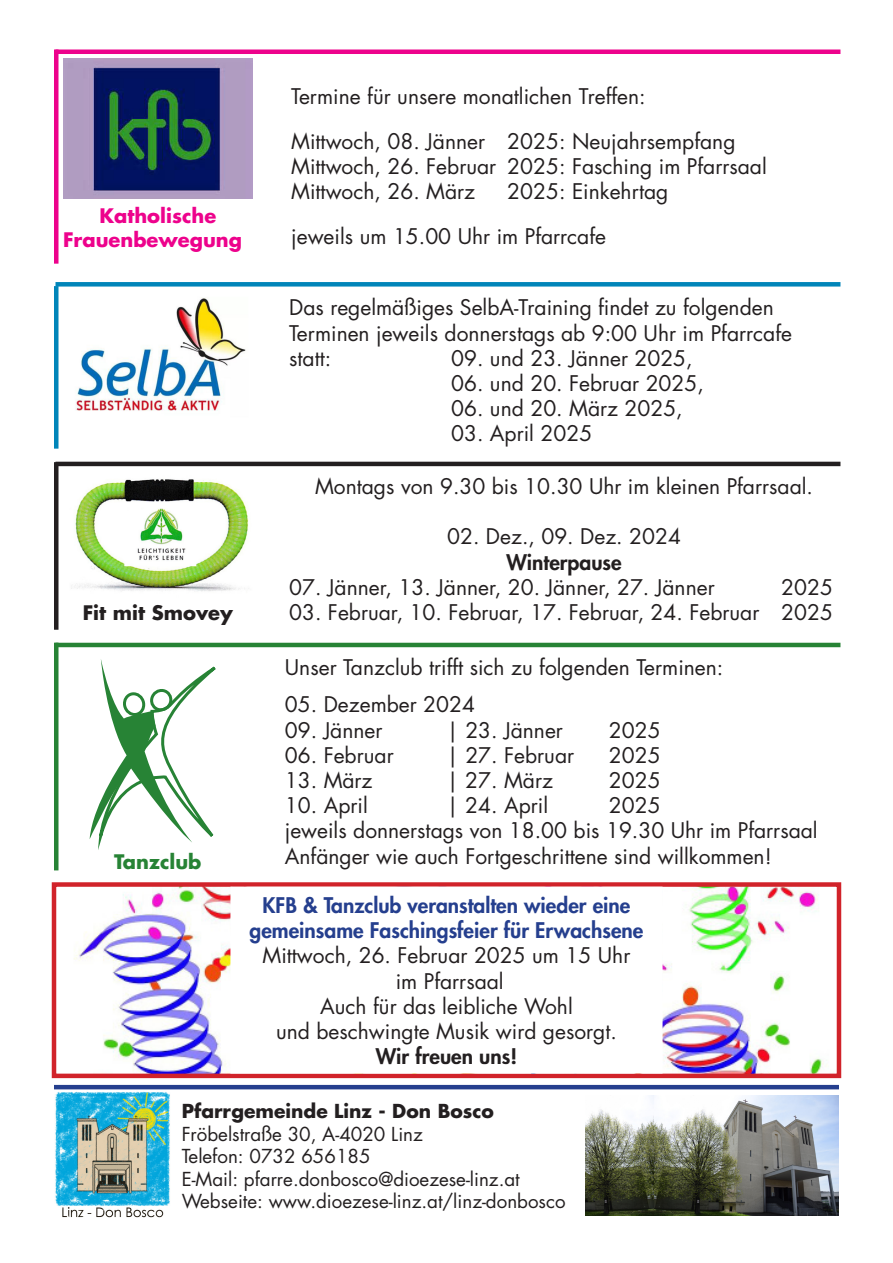
<style>
.page{position:relative;width:893px;height:1263px;background:#fff}
.page>*{position:absolute;margin:0;border:0;box-sizing:border-box;transform-origin:0 0}
.t1{font:21px/25.2px "Futura Std";color:#231f20}
.t2{font:800 21px/25.2px "Futura Std";color:#253f8e;text-align:center}
.t3{font:800 21px "Futura Std";color:#231f20}
.t4{font:700 19.5px/23.4px "Futura Std";color:#ed028c;text-align:center}
.t5{font:700 19.5px "Futura Std";color:#231f20}
.t6{font:700 19.5px "Futura Std";color:#278335}
.t7{font:18.75px/22.5px "Futura Std";color:#231f20}
.t8{font:700 18.75px "Futura Std";color:#231f20}
</style>
<div class="page">
<img style="left:74px;top:887px;width:750px;height:186px">
<div style="left:52px;top:882px;width:789px;height:196px;border:4px solid #d1232a"></div>
<img style="left:654px;top:1095px;width:185px;height:121px">
<img style="left:586px;top:1095px;width:68px;height:121px">
<hr style="left:54px;top:1085px;width:785px;height:4px;background:#253f8e">
<img style="left:63px;top:59px;width:190px;height:140px">
<img style="left:71px;top:479px;width:178px;height:112px">
<img style="left:76px;top:297px;width:170px;height:114px">
<div style="left:56px;top:282px;width:784px;height:5px;background:#0185b9"></div>
<hr style="left:56px;top:50px;width:784px;height:4px;background:#ed028c">
<hr style="left:56px;top:643px;width:784px;height:4px;background:#278335">
<hr style="left:56px;top:462px;width:784px;height:4px;background:#231f20">
<hr style="left:54px;top:50px;width:4px;height:214px;background:#ed028c">
<hr style="left:54px;top:462px;width:4px;height:168px;background:#231f20">
<hr style="left:54px;top:286px;width:4px;height:163px;background:#0185b9">
<hr style="left:54px;top:643px;width:4px;height:227px;background:#278335">
<svg style="left:90px;top:642px;width:166px;height:208px"></svg>
<div style="left:235px;top:891px;width:423px;height:178px;background:#fff"></div>
<img style="left:55px;top:1091px;width:115px;height:127px">
<p class="t4" style="left:63px;top:204px;width:180px">Katholische<br>Frauenbewegung</p>
<p class="t5" style="left:83px;top:600px;width:152px">Fit mit Smovey</p>
<p class="t6" style="left:114px;top:848px;width:89px">Tanzclub</p>
<p class="t1" style="left:291px;top:74px;width:446px;line-height:45px">Termine für unsere monatlichen Treffen:<br>Mittwoch, 08. Jänner 2025: Neujahrsempfang</p>
<p class="t1" style="left:291px;top:154px;width:477px">Mittwoch, 26. Februar 2025: Fasching im Pfarrsaal<br>Mittwoch, 26. März</p>
<p class="t1" style="left:291px;top:169px;width:379px;line-height:45px;text-indent:216px">2025: Einkehrtag jeweils um 15.00 Uhr im Pfarrcafe</p>
<p class="t1" style="left:289px;top:295px;width:504px">Das regelmäßiges SelbA-Training findet zu folgenden<br>Terminen jeweils donnerstags ab 9:00 Uhr im Pfarrcafe statt:</p>
<p class="t1" style="left:451px;top:346px;width:243px">09. und 23. Jänner 2025,</p>
<p class="t1" style="left:451px;top:371px;width:254px">06. und 20. Februar 2025,</p>
<p class="t1" style="left:451px;top:396px;width:233px">06. und 20. März 2025,</p>
<p class="t1" style="left:451px;top:421px;width:143px">03. April 2025</p>
<p class="t1" style="left:315px;top:474px;width:499px">Montags von 9.30 bis 10.30 Uhr im kleinen Pfarrsaal.</p>
<p class="t1" style="left:447px;top:524px;width:235px">02. Dez., 09. Dez. 2024</p>
<p class="t3" style="left:506px;top:549px;width:117px">Winterpause</p>
<p class="t1" style="left:289px;top:575px;width:427px">07. Jänner, 13. Jänner, 20. Jänner, 27. Jänner</p>
<p class="t1" style="left:781px;top:575px;width:53px">2025</p>
<p class="t1" style="left:289px;top:600px;width:545px">03. Februar, 10. Februar, 17. Februar, 24. Februar 2025</p>
<p class="t1" style="left:285px;top:654px;width:440px">Unser Tanzclub trifft sich zu folgenden Terminen:</p>
<p class="t1" style="left:285px;top:692px;width:192px">05. Dezember 2024</p>
<p class="t1" style="left:285px;top:717px;width:99px">09. Jänner</p>
<p class="t1" style="left:447px;top:717px;width:118px">| 23. Jänner</p>
<p class="t1" style="left:609px;top:717px;width:53px">2025</p>
<p class="t1" style="left:285px;top:743px;width:110px">06. Februar</p>
<p class="t1" style="left:447px;top:743px;width:129px">| 27. Februar</p>
<p class="t1" style="left:609px;top:743px;width:53px">2025</p>
<p class="t1" style="left:285px;top:768px;width:89px">13. März</p>
<p class="t1" style="left:447px;top:768px;width:108px">| 27. März</p>
<p class="t1" style="left:609px;top:768px;width:53px">2025</p>
<p class="t1" style="left:285px;top:793px;width:84px">10. April</p>
<p class="t1" style="left:447px;top:793px;width:103px">| 24. April</p>
<p class="t1" style="left:285px;top:793px;width:534px;text-indent:324px">2025<br>jeweils donnerstags von 18.00 bis 19.30 Uhr im Pfarrsaal<br>Anfänger wie auch Fortgeschrittene sind willkommen!</p>
<p class="t2" style="left:250px;top:893px;width:395px">KFB &amp; Tanzclub veranstalten wieder eine gemeinsame Faschingsfeier für Erwachsene</p>
<p class="t1" style="left:263px;top:943px;width:369px;text-align:center">Mittwoch, 26. Februar 2025 um 15 Uhr im Pfarrsaal<br>Auch für das leibliche Wohl<br>und beschwingte Musik wird gesorgt.</p>
<p class="t3" style="left:376px;top:1043px;width:143px">Wir freuen uns!</p>
<p class="t8" style="left:182px;top:1099px;width:314px">Pfarrgemeinde Linz - Don Bosco</p>
<p class="t7" style="left:182px;top:1123px;width:385px">Fröbelstraße 30, A-4020 Linz<br>Telefon: 0732 656185<br>E-Mail: pfarre.donbosco@dioezese-linz.at Webseite: www.dioezese-linz.at/linz-donbosco</p>
</div>
